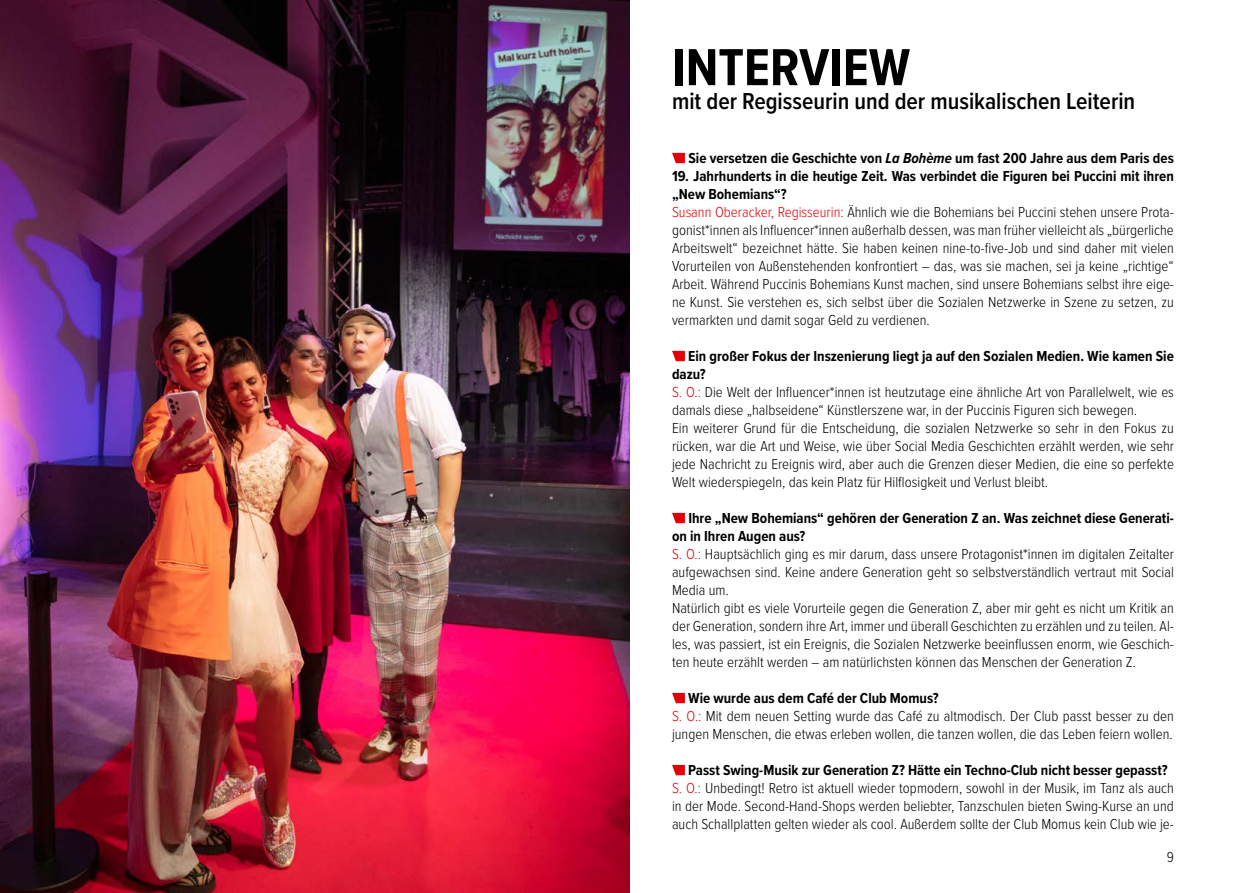
<style>
.page{position:relative;width:1259px;height:893px;background:#fff}
.page>*{position:absolute;margin:0;border:0;box-sizing:border-box;transform-origin:0 0}
.t1{font:700 54px "Proxima Nova Cond";color:#000}
.t2{font:600 24px "Proxima Nova Cond";color:#000}
.t3{font:300 15px/18px "Proxima Nova Cond";color:#000}
.t4{font:700 15px "Proxima Nova Cond";color:#000}
.s1{font-style:italic}
.s2{font-weight:700}
.s3{color:#e3000b}
</style>
<div class="page">
<svg style="left:672px;top:153px;width:13px;height:10px"></svg>
<svg style="left:672px;top:351px;width:13px;height:10px"></svg>
<svg style="left:672px;top:513px;width:13px;height:10px"></svg>
<svg style="left:672px;top:693px;width:13px;height:10px"></svg>
<svg style="left:672px;top:765px;width:13px;height:10px"></svg>
<img style="left:0;top:0;width:629px;height:893px">
<h1 class="t1" style="left:672px;top:27px;width:240px">INTERVIEW</h1>
<h2 class="t2" style="left:672px;top:84px;width:465px">mit der Regisseurin und der musikalischen Leiterin</h2>
<p class="t4" style="left:688px;top:147px;width:487px">Sie versetzen die Geschichte von <span class="s1">La Bohème</span> um fast 200 Jahre aus dem Paris des</p>
<p class="t3" style="left:672px;top:166px;width:503px"><span class="s2">19. Jahrhunderts in die heutige Zeit. Was verbindet die Figuren bei Puccini mit ihren „New Bohemians“?<br></span><span class="s3">Susann Oberacker, Regisseurin:</span> Ähnlich wie die Bohemians bei Puccini stehen unsere Prota&shy;gonist*innen als Influencer*innen außerhalb dessen, was man früher vielleicht als „bürgerliche Arbeitswelt“ bezeichnet hätte. Sie haben keinen nine-to-five-Job und sind daher mit vielen Vorurteilen von Außenstehenden konfrontiert – das, was sie machen, sei ja keine „richtige“ Arbeit. Während Puccinis Bohemians Kunst machen, sind unsere Bohemians selbst ihre eige&shy;ne Kunst. Sie verstehen es, sich selbst über die Sozialen Netzwerke in Szene zu setzen, zu vermarkten und damit sogar Geld zu verdienen.</p>
<p class="t3" style="left:672px;top:346px;width:503px;text-indent:16px"><span class="s2">Ein großer Fokus der Inszenierung liegt ja auf den Sozialen Medien. Wie kamen Sie dazu?<br></span><span class="s3">S. O.:</span> Die Welt der Influencer*innen ist heutzutage eine ähnliche Art von Parallelwelt, wie es damals diese „halbseidene“ Künstlerszene war, in der Puccinis Figuren sich bewegen.<br>Ein weiterer Grund für die Entscheidung, die sozialen Netzwerke so sehr in den Fokus zu rücken, war die Art und Weise, wie über Social Media Geschichten erzählt werden, wie sehr jede Nachricht zu Ereignis wird, aber auch die Grenzen dieser Medien, die eine so perfekte Welt wiederspiegeln, das kein Platz für Hilflosigkeit und Verlust bleibt.</p>
<p class="t3" style="left:672px;top:508px;width:503px;text-indent:16px"><span class="s2">Ihre „New Bohemians“ gehören der Generation Z an. Was zeichnet diese Generati&shy;on in Ihren Augen aus?<br></span><span class="s3">S. O.:</span> Hauptsächlich ging es mir darum, dass unsere Protagonist*innen im digitalen Zeitalter aufgewachsen sind. Keine andere Generation geht so selbstverständlich vertraut mit Social Media um.<br>Natürlich gibt es viele Vorurteile gegen die Generation Z, aber mir geht es nicht um Kritik an der Generation, sondern ihre Art, immer und überall Geschichten zu erzählen und zu teilen. Al&shy;les, was passiert, ist ein Ereignis, die Sozialen Netzwerke beeinflussen enorm, wie Geschich&shy;ten heute erzählt werden – am natürlichsten können das Menschen der Generation Z.</p>
<p class="t3" style="left:672px;top:688px;width:503px;text-indent:16px"><span class="s2">Wie wurde aus dem Café der Club Momus?<br></span><span class="s3">S. O.:</span> Mit dem neuen Setting wurde das Café zu altmodisch. Der Club passt besser zu den jungen Menschen, die etwas erleben wollen, die tanzen wollen, die das Leben feiern wollen.</p>
<p class="t3" style="left:672px;top:760px;width:503px;text-indent:16px"><span class="s2">Passt Swing-Musik zur Generation Z? Hätte ein Techno-Club nicht besser gepasst?<br></span><span class="s3">S. O.:</span> Unbedingt! Retro ist aktuell wieder topmodern, sowohl in der Musik, im Tanz als auch in der Mode. Second-Hand-Shops werden beliebter, Tanzschulen bieten Swing-Kurse an und auch Schallplatten gelten wieder als cool. Außerdem sollte der Club Momus kein Club wie je-</p>
<p class="t3" style="left:1166px;top:847px;width:9px">9</p>
</div>
